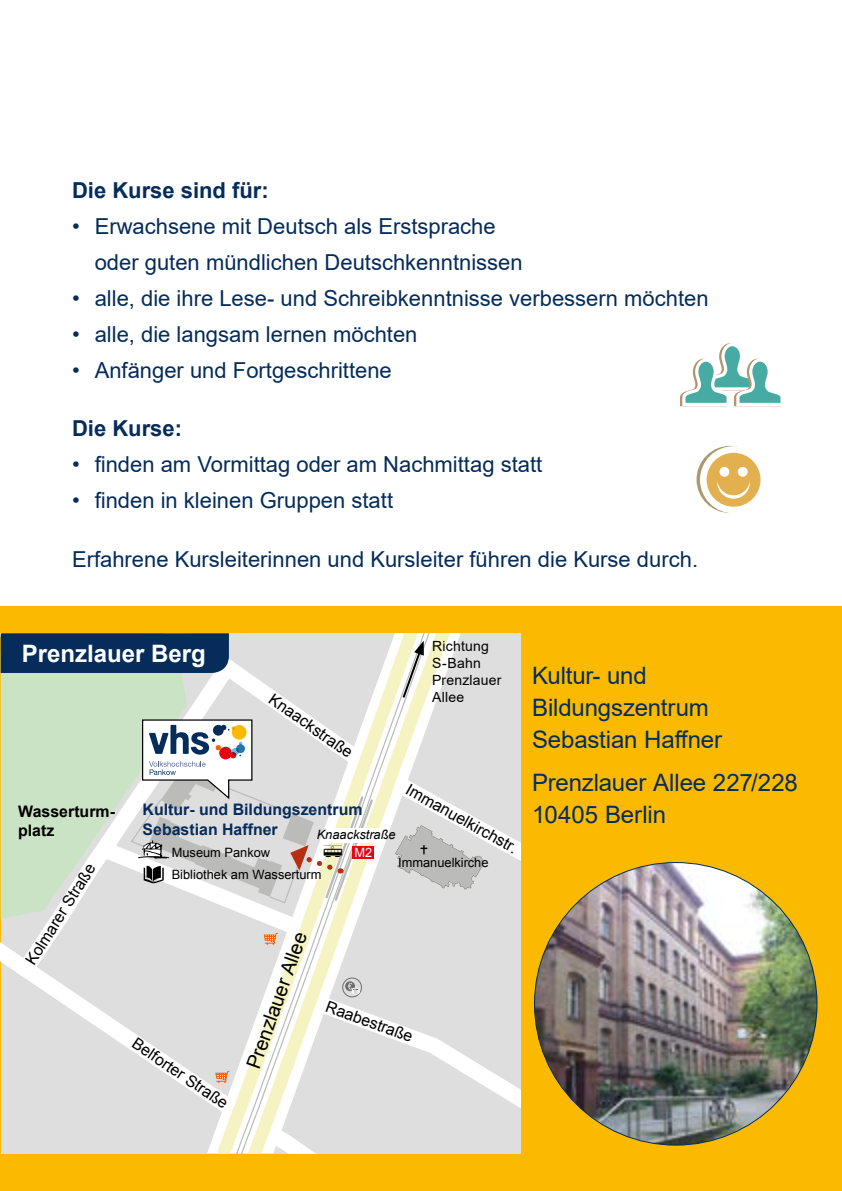
<style>
.page{position:relative;width:842px;height:1191px;background:#fff}
.page>*{position:absolute;margin:0;border:0;box-sizing:border-box;transform-origin:0 0}
.t1{font:24px/32px "Arial";letter-spacing:-.005em;color:#052c5a}
.t2{font:700 24px "Arial";color:#fff}
.t3{font:22px/36px "Arial";color:#052c5a}
.t4{font:700 22px "Arial";color:#052c5a}
.t5{font:19.6px "Arial";color:#000}
.t6{font:15.8px "Arial";color:#000}
.t7{font:700 15.8px/19px "Arial";color:#052c5a}
.t8{font:700 15.8px/19px "Arial";color:#000}
.t9{font:14px/16.8px "Arial";letter-spacing:.015em;color:#000}
.t10{font:12.8px/22px "Arial";color:#000}
.t11{font:italic 12.8px/17px "Arial";color:#000}
.s1{font-family:"Berlin CI";font-style:normal;font-size:15.8px}
.s2{font-style:normal;color:#fff}
</style>
<div class="page">
<div style="left:0;top:607px;width:842px;height:584px;background:#fbba00"></div>
<svg style="left:1px;top:951px;width:201px;height:184px;background:#e2e1e1"></svg>
<svg style="left:202px;top:951px;width:30px;height:202px;background:#e5e4e1"></svg>
<div style="left:232px;top:951px;width:238px;height:202px;background:#dfdede"></div>
<svg style="left:234px;top:951px;width:136px;height:202px;background:#ebeae0"></svg>
<svg style="left:215px;top:1070px;width:14px;height:13px"></svg>
<div style="left:342px;top:977px;width:20px;height:20px;border:1px solid #6f6e6e;border-radius:50%"></div>
<svg style="left:242px;top:980px;width:279px;height:173px;background:#e6e5e1"></svg>
<img style="left:534px;top:862px;width:283px;height:283px;border-radius:141px">
<svg style="left:696px;top:446px;width:68px;height:67px"></svg>
<div style="left:700px;top:446px;width:67px;height:67px;background:#fff;border-radius:50%"></div>
<svg style="left:707px;top:453px;width:53px;height:54px"></svg>
<svg style="left:680px;top:343px;width:101px;height:63px"></svg>
<svg style="left:0;top:633px;width:521px;height:318px;background:#d1d6d0"></svg>
<p class="t4" style="left:72px;top:174px;width:198px">Die Kurse sind für:</p>
<p class="t3" style="left:95px;top:208px;width:429px;text-indent:-23px">• Erwachsene mit Deutsch als Erstsprache oder guten mündlichen Deutschkenntnissen</p>
<p class="t3" style="left:72px;top:280px;width:638px">• alle, die ihre Lese- und Schreibkenntnisse verbessern möchten</p>
<p class="t3" style="left:72px;top:316px;width:347px">• alle, die langsam lernen möchten</p>
<p class="t3" style="left:72px;top:352px;width:321px">• Anfänger und Fortgeschrittene</p>
<p class="t4" style="left:72px;top:413px;width:112px">Die Kurse:</p>
<p class="t3" style="left:72px;top:446px;width:472px">• finden am Vormittag oder am Nachmittag statt</p>
<p class="t3" style="left:72px;top:482px;width:323px">• finden in kleinen Gruppen statt</p>
<p class="t3" style="left:72px;top:541px;width:628px">Erfahrene Kursleiterinnen und Kursleiter führen die Kurse durch.</p>
<p class="t2" style="left:22px;top:636px;width:186px">Prenzlauer Berg</p>
<p class="t9" style="left:432px;top:638px;width:71px">Richtung<br>S-Bahn<br>Prenzlauer<br>Allee</p>
<p class="t6" style="left:277px;top:689px;width:100px;rotate:35deg">Knaackstraße</p>
<p class="t8" style="left:18px;top:802px;width:98px">Wasserturm&shy;platz</p>
<p class="t6" style="left:21px;top:958px;width:118px;rotate:-58deg">Kolmarer Straße</p>
<p class="t6" style="left:412px;top:779px;width:127px;rotate:29deg">Immanuelkirchstr.</p>
<p class="t7" style="left:143px;top:801px;width:221px">Kultur- und Bildungszentrum<br>Sebastian Haffner</p>
<p class="t10" style="left:172px;top:841px;width:151px">Museum Pankow<br>Bibliothek am Wasserturm</p>
<p class="t11" style="left:324px;top:826px;width:73px;text-indent:-7px">Knaackstraße <span class="s1">†</span> <span class="s2">M2</span></p>
<p class="t10" style="left:398px;top:851px;width:92px">Immanuelkirche</p>
<p class="t6" style="left:140px;top:1033px;width:113px;rotate:34deg">Belforter Straße</p>
<p class="t5" style="left:240px;top:1063px;width:145px;rotate:-70deg">Prenzlauer Allee</p>
<p class="t6" style="left:330px;top:996px;width:93px;rotate:20deg">Raabestraße</p>
<p class="t1" style="left:532px;top:659px;width:192px">Kultur- und<br>Bildungszentrum<br>Sebastian Haffner</p>
<p class="t1" style="left:532px;top:767px;width:267px">Prenzlauer Allee 227/228<br>10405 Berlin</p>
</div>
